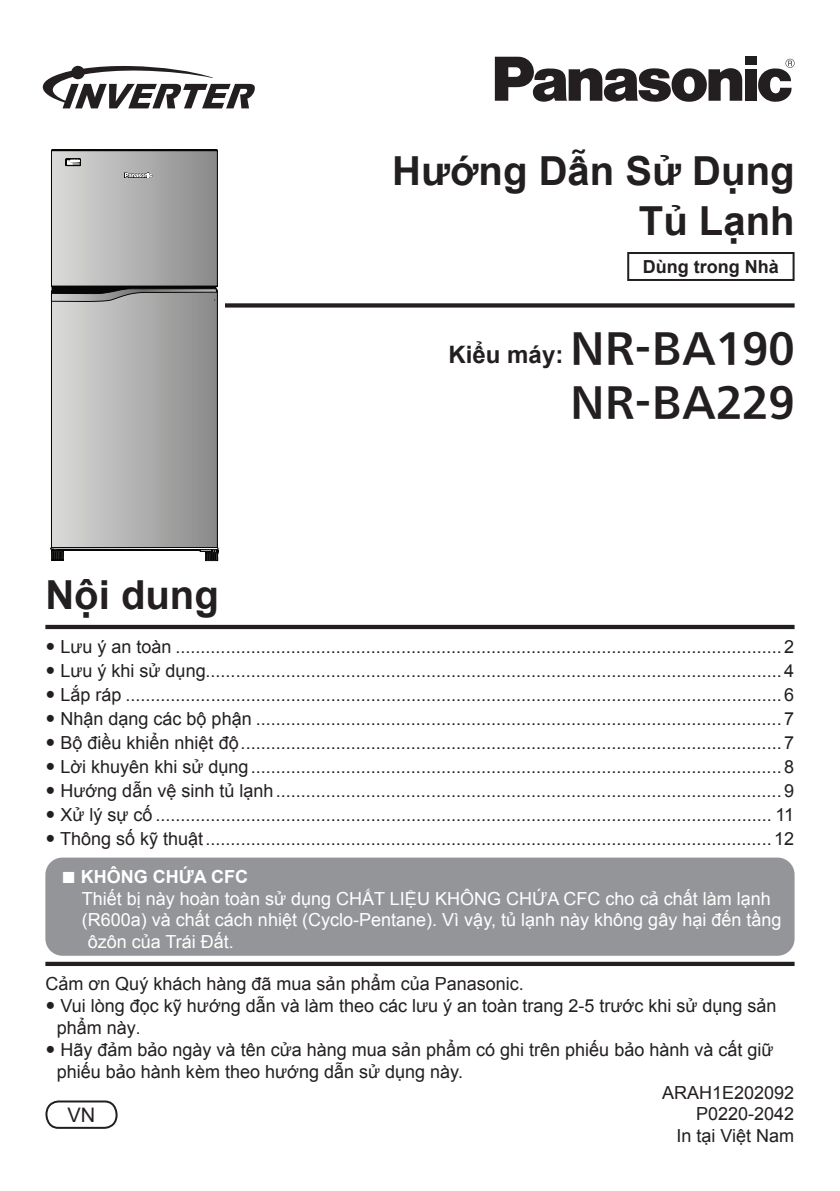
<style>
.page{position:relative;width:840px;height:1191px;background:#fff}
.page>*{position:absolute;margin:0;border:0;box-sizing:border-box;transform-origin:0 0}
.Head-01{font:700 40px "Arial";color:#231f20}
.t1{font:40px "PUDSS Hinban B";color:#231f20}
.t2{font:700 24px "Arial";color:#231f20}
.t3{font:20px "Arial";color:#231f20}
.t4{font:18px/22px "Arial";color:#231f20}
.Body-01{font:18px "Arial";color:#fff}
.Body-01-2{font:700 18px "Arial";color:#fff}
.t5{font:700 18px "Arial";color:#231f20}
.s1{font-family:"PUDSS Hinban B";font-weight:400;font-size:40px}
.s2{font-size:24px}
</style>
<div class="page">
<div style="left:627px;top:252px;width:167px;height:29px;border:2px solid #231f20"></div>
<hr style="left:45px;top:625px;width:749px;height:4px;background:#231f20">
<div style="left:45px;top:857px;width:749px;height:98px;background:#939598;border-radius:17px"></div>
<div style="left:45px;top:961px;width:749px;height:5px;background:#231f20"></div>
<svg style="left:225px;top:303px;width:569px;height:4px;background:#343132"></svg>
<div style="left:45px;top:1100px;width:72px;height:28px;border:2px solid #231f20;border-radius:13px"></div>
<div style="left:744px;top:57px;width:12px;height:8px;background:#231f20"></div>
<div style="left:744px;top:69px;width:12px;height:32px;background:#231f20"></div>
<svg style="left:494px;top:57px;width:247px;height:45px"></svg>
<svg style="left:758px;top:59px;width:36px;height:43px"></svg>
<svg style="left:43px;top:66px;width:212px;height:42px"></svg>
<svg style="left:50px;top:149px;width:168px;height:412px;background:#afafaf"></svg>
<svg style="left:124px;top:173px;width:28px;height:5px"></svg>
<svg style="left:66px;top:159px;width:14px;height:7px"></svg>
<svg style="left:50px;top:547px;width:168px;height:13px"></svg>
<svg style="left:51px;top:286px;width:167px;height:16px;background:#666665"></svg>
<p class="Head-01" style="left:392px;top:144px;width:403px">Hướng Dẫn Sử Dụng</p>
<p class="Head-01" style="left:638px;top:194px;width:157px">Tủ Lạnh</p>
<p class="t5" style="left:642px;top:255px;width:137px">Dùng trong Nhà</p>
<p class="t2" style="left:448px;top:339px;width:347px">Kiểu máy: <span class="s1">NR-BA190</span></p>
<p class="t1" style="left:569px;top:374px;width:226px">NR-BA229</p>
<p class="Head-01" style="left:45px;top:568px;width:175px">Nội dung</p>
<p class="t4" style="left:60px;top:636px;width:735px">Lưu ý an toàn .........................................................................................................................2</p>
<p class="t4" style="left:60px;top:660px;width:735px">Lưu ý khi sử dụng...................................................................................................................4</p>
<p class="t4" style="left:60px;top:684px;width:735px">Lắp ráp ...................................................................................................................................6</p>
<p class="t4" style="left:60px;top:708px;width:735px">Nhận dạng các bộ phận ......................................................................................................... 7</p>
<p class="t4" style="left:60px;top:732px;width:735px">Bộ điều khiển nhiệt độ............................................................................................................ 7</p>
<p class="t4" style="left:60px;top:756px;width:735px">Lời khuyên khi sử dụng.......................................................................................................... 8</p>
<p class="t4" style="left:60px;top:780px;width:735px">Hướng dẫn vệ sinh tủ lạnh..................................................................................................... 9</p>
<p class="t4" style="left:60px;top:804px;width:735px">Xử lý sự cố ........................................................................................................................... 11</p>
<p class="t4" style="left:60px;top:828px;width:735px">Thông số kỹ thuật................................................................................................................. 12</p>
<p class="Body-01-2" style="left:61px;top:864px;width:188px"><span class="s2">■</span> KHÔNG CHỨA CFC</p>
<p class="Body-01" style="left:82px;top:886px;width:690px">Thiết bị này hoàn toàn sử dụng CHẤT LIỆU KHÔNG CHỨA CFC cho cả chất làm lạnh</p>
<p class="Body-01" style="left:82px;top:908px;width:701px">(R600a) và chất cách nhiệt (Cyclo-Pentane). Vì vậy, tủ lạnh này không gây hại đến tầng</p>
<p class="Body-01" style="left:88px;top:929px;width:148px">ôzôn của Trái Đất.</p>
<p class="t4" style="left:45px;top:973px;width:480px">Cảm ơn Quý khách hàng đã mua sản phẩm của Panasonic.</p>
<p class="t4" style="left:57px;top:995px;width:721px">Vui lòng đọc kỹ hướng dẫn và làm theo các lưu ý an toàn trang 2-5 trước khi sử dụng sản phẩm này.</p>
<p class="t4" style="left:57px;top:1039px;width:718px">Hãy đảm bảo ngày và tên cửa hàng mua sản phẩm có ghi trên phiếu bảo hành và cất giữ phiếu bảo hành kèm theo hướng dẫn sử dụng này.</p>
<p class="t4" style="left:661px;top:1081px;width:134px">ARAH1E202092</p>
<p class="t4" style="left:695px;top:1103px;width:100px">P0220-2042</p>
<p class="t4" style="left:676px;top:1124px;width:119px">In tại Việt Nam</p>
<p class="t3" style="left:67px;top:1101px;width:29px">VN</p>
</div>
